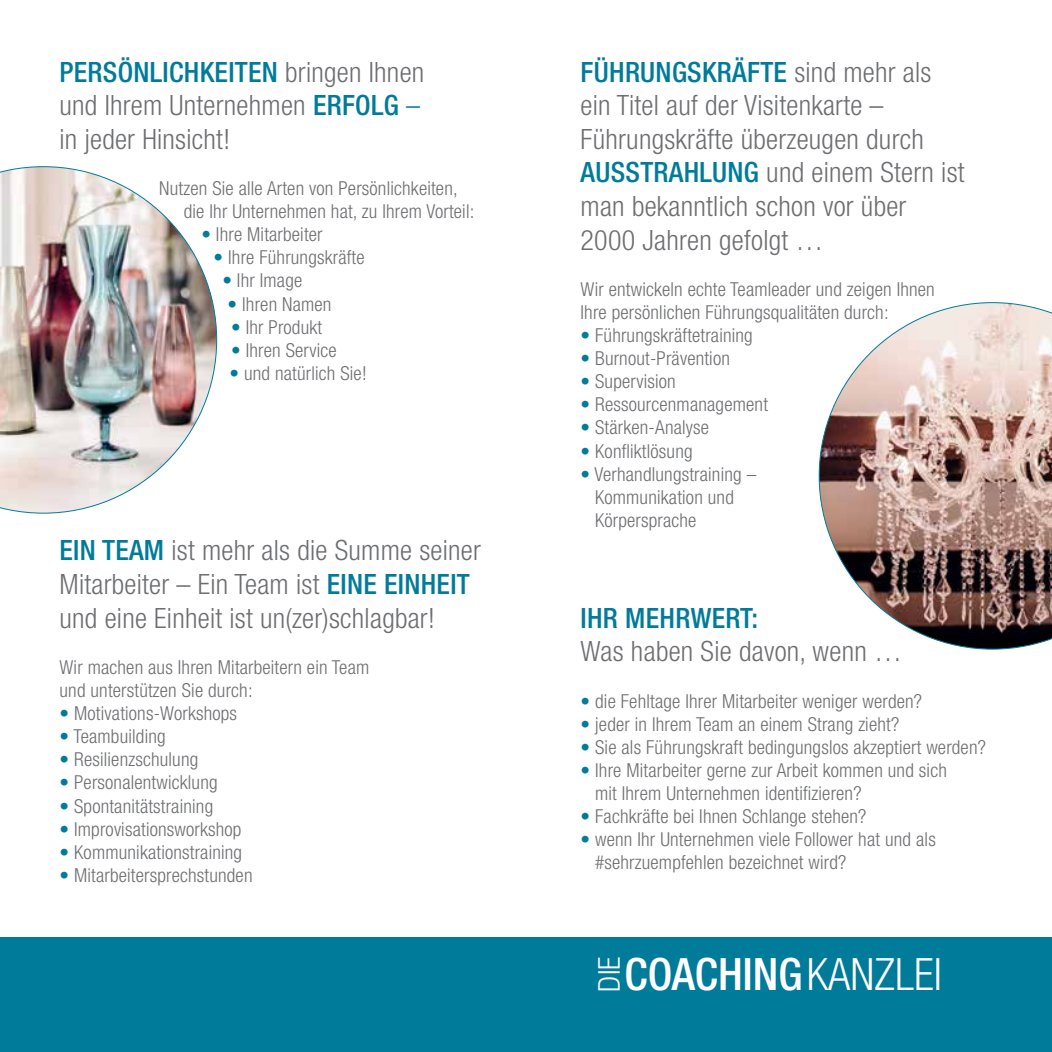
<style>
.page{position:relative;width:1052px;height:1052px;background:#fff}
.page>*{position:absolute;margin:0;border:0;box-sizing:border-box;transform-origin:0 0}
.t1{font:500 condensed 44.62px "Helvetica Neue LT";color:#fff}
.t2{font:300 condensed 30.1px "Helvetica Neue LT";color:#fff}
.t3{font:300 condensed 28px/33.6px "Helvetica Neue LT";letter-spacing:.01em;color:#6d6e71}
.t4{font:500 condensed 28px "Helvetica Neue LT";letter-spacing:.01em;color:#007b9a}
.t5{font:300 condensed 19.25px/23.1px "Helvetica Neue LT";letter-spacing:.01em;color:#6d6e71}
.s1{font-weight:500;color:#007b9a}
.s2{color:#007b9a}
.s3{font-weight:300}
</style>
<div class="page">
<img style="left:0;top:166px;width:217px;height:347px">
<img style="left:819px;top:302px;width:233px;height:347px">
<div style="left:0;top:938px;width:1052px;height:114px;background:#007b9a"></div>
<h3 class="t3" style="left:60px;top:55px;width:366px"><span class="s1">PERSÖNLICHKEITEN</span> bringen Ihnen und Ihrem Unternehmen <span class="s1">ERFOLG</span> <span class="s2">– </span>in jeder Hinsicht!</h3>
<p class="t5" style="left:184px;top:177px;width:292px;text-indent:-25px">Nutzen Sie alle Arten von Persönlichkeiten, die Ihr Unternehmen hat, zu Ihrem Vorteil:</p>
<p class="t5" style="left:201px;top:223px;width:123px"><span class="s2">•</span> Ihre Mitarbeiter</p>
<p class="t5" style="left:214px;top:246px;width:152px"><span class="s2">•</span> Ihre Führungskräfte</p>
<p class="t5" style="left:222px;top:269px;width:82px"><span class="s2">•</span> Ihr Image</p>
<p class="t5" style="left:228px;top:292px;width:105px"><span class="s2">•</span> Ihren Namen</p>
<p class="t5" style="left:231px;top:315px;width:92px"><span class="s2">•</span> Ihr Produkt</p>
<p class="t5" style="left:231px;top:338px;width:107px"><span class="s2">•</span> Ihren Service</p>
<p class="t5" style="left:229px;top:361px;width:139px"><span class="s2">•</span> und natürlich Sie!</p>
<h3 class="t3" style="left:60px;top:534px;width:423px"><span class="s1">EIN TEAM</span> ist mehr als die Summe seiner<br>Mitarbeiter – Ein Team ist <span class="s1">EINE EINHEIT </span>und eine Einheit ist un(zer)schlagbar!</h3>
<p class="t5" style="left:60px;top:655px;width:311px">Wir machen aus Ihren Mitarbeitern ein Team und unterstützen Sie durch:</p>
<p class="t5" style="left:60px;top:702px;width:179px"><span class="s2">•</span> Motivations-Workshops</p>
<p class="t5" style="left:60px;top:725px;width:108px"><span class="s2">•</span> Teambuilding</p>
<p class="t5" style="left:60px;top:748px;width:140px"><span class="s2">•</span> Resilienzschulung</p>
<p class="t5" style="left:60px;top:771px;width:160px"><span class="s2">•</span> Personalentwicklung</p>
<p class="t5" style="left:60px;top:794px;width:155px"><span class="s2">•</span> Spontanitätstraining</p>
<p class="t5" style="left:60px;top:817px;width:183px"><span class="s2">•</span> Improvisationsworkshop</p>
<p class="t5" style="left:60px;top:840px;width:184px"><span class="s2">•</span> Kommunikationstraining</p>
<p class="t5" style="left:60px;top:863px;width:194px"><span class="s2">•</span> Mitarbeitersprechstunden</p>
<h3 class="t3" style="left:580px;top:55px;width:385px"><span class="s1">FÜHRUNGSKRÄFTE</span> sind mehr als ein Titel auf der Visitenkarte –<br>Führungskräfte überzeugen durch<br><span class="s1">AUSSTRAHLUNG</span> und einem Stern ist man bekanntlich schon vor über<br>2000 Jahren gefolgt …</h3>
<p class="t5" style="left:580px;top:277px;width:356px">Wir entwickeln echte Teamleader und zeigen Ihnen<br>Ihre persönlichen Führungsqualitäten durch:</p>
<p class="t5" style="left:580px;top:324px;width:174px"><span class="s2">•</span> Führungskräftetraining</p>
<p class="t5" style="left:580px;top:347px;width:151px"><span class="s2">•</span> Burnout-Prävention</p>
<p class="t5" style="left:580px;top:370px;width:97px"><span class="s2">•</span> Supervision</p>
<p class="t5" style="left:580px;top:393px;width:189px"><span class="s2">•</span> Ressourcenmanagement</p>
<p class="t5" style="left:580px;top:416px;width:130px"><span class="s2">•</span> Stärken-Analyse</p>
<p class="t5" style="left:580px;top:439px;width:114px"><span class="s2">•</span> Konfliktlösung</p>
<p class="t5" style="left:595px;top:462px;width:163px;text-indent:-14px"><span class="s2">•</span> Verhandlungstraining –<br>Kommunikation und<br>Körpersprache</p>
<h3 class="t4" style="left:580px;top:601px;width:179px">IHR MEHRWERT:</h3>
<h3 class="t3" style="left:580px;top:634px;width:323px">Was haben Sie davon, wenn …</h3>
<p class="t5" style="left:580px;top:689px;width:343px"><span class="s2">•</span> die Fehltage Ihrer Mitarbeiter weniger werden?</p>
<p class="t5" style="left:580px;top:712px;width:320px"><span class="s2">•</span> jeder in Ihrem Team an einem Strang zieht?</p>
<p class="t5" style="left:580px;top:735px;width:407px"><span class="s2">•</span> Sie als Führungskraft bedingungslos akzeptiert werden?</p>
<p class="t5" style="left:595px;top:758px;width:353px;text-indent:-14px"><span class="s2">•</span> Ihre Mitarbeiter gerne zur Arbeit kommen und sich mit Ihrem Unternehmen identifizieren?</p>
<p class="t5" style="left:580px;top:804px;width:287px"><span class="s2">•</span> Fachkräfte bei Ihnen Schlange stehen?</p>
<p class="t5" style="left:595px;top:828px;width:342px;text-indent:-14px"><span class="s2">•</span> wenn Ihr Unternehmen viele Follower hat und als #sehrzuempfehlen bezeichnet wird?</p>
<h2 class="t2" style="left:592px;top:991px;width:37px;rotate:-90deg">DIE</h2>
<h1 class="t1" style="left:624px;top:947px;width:319px">COACHING<span class="s3">KANZLEI</span></h1>
</div>
